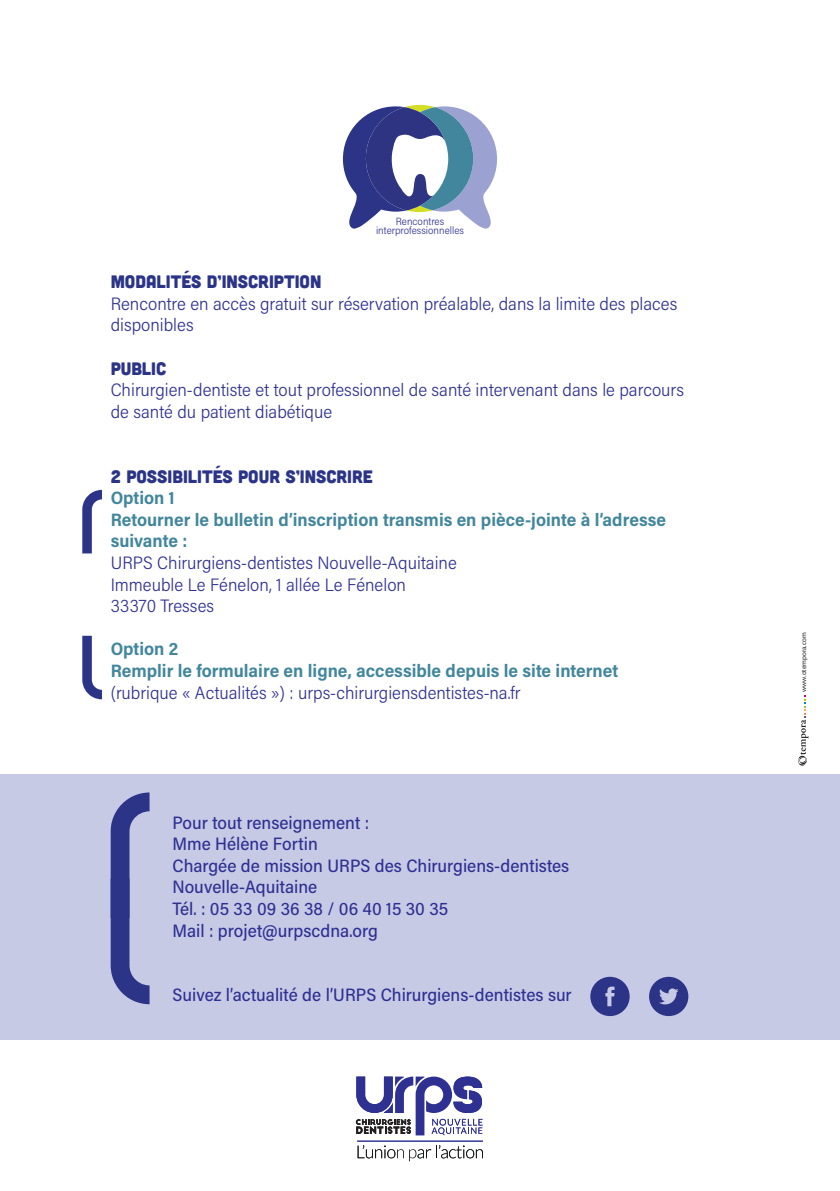
<style>
.page{position:relative;width:840px;height:1191px;background:#fff}
.page>*{position:absolute;margin:0;border:0;box-sizing:border-box;transform-origin:0 0}
.t1{font:300 18px/21.6px "Acumin Pro Semi Cond";color:#2e3092}
.t2{font:500 18px/21.6px "Acumin Pro Semi Cond";color:#2e3092}
.t3{font:700 18px/21.6px "Acumin Pro Semi Cond";color:#41869c}
.t4{font:18px "Cubano";color:#2c3488}
.t5{font:300 10.4px/9.6px "Acumin Pro Semi Cond";color:#2e3092;text-align:center}
.t6{font:7px "Myriad Pro";color:#231f20}
</style>
<div class="page">
<hr style="left:839px;top:990px;width:1px;height:49px;background:#41869c">
<hr style="left:839px;top:774px;width:1px;height:216px;background:#d4de23">
<div style="left:0;top:774px;width:839px;height:265px;background:#c7cae5"></div>
<svg style="left:111px;top:792px;width:38px;height:212px"></svg>
<hr style="left:357px;top:1140px;width:125px;height:1px;background:#2e3092">
<svg style="left:357px;top:1145px;width:125px;height:16px"></svg>
<svg style="left:355px;top:1076px;width:127px;height:59px"></svg>
<svg style="left:590px;top:976px;width:39px;height:40px"></svg>
<svg style="left:649px;top:976px;width:39px;height:40px"></svg>
<svg style="left:342px;top:105px;width:155px;height:124px"></svg>
<svg style="left:82px;top:490px;width:20px;height:63px"></svg>
<svg style="left:82px;top:636px;width:20px;height:63px"></svg>
<svg style="left:798px;top:695px;width:10px;height:70px"></svg>
<p class="t5" style="left:376px;top:216px;width:89px">Rencontres interprofessionnelles</p>
<p class="t4" style="left:111px;top:270px;width:212px">MODALITÉS D’INSCRIPTION</p>
<p class="t1" style="left:111px;top:292px;width:568px">Rencontre en accès gratuit sur réservation préalable, dans la limite des places disponibles</p>
<p class="t4" style="left:111px;top:356px;width:57px">PUBLIC</p>
<p class="t1" style="left:111px;top:378px;width:574px">Chirurgien-dentiste et tout professionnel de santé intervenant dans le parcours de santé du patient diabétique</p>
<p class="t4" style="left:111px;top:464px;width:263px">2 POSSIBILITÉS POUR S’INSCRIRE</p>
<p class="t3" style="left:111px;top:486px;width:556px">Option 1<br>Retourner le bulletin d’inscription transmis en pièce-jointe à l’adresse suivante :</p>
<p class="t1" style="left:111px;top:551px;width:347px">URPS Chirurgiens-dentistes Nouvelle-Aquitaine<br>Immeuble Le Fénelon, 1 allée Le Fénelon<br>33370 Tresses</p>
<p class="t3" style="left:111px;top:637px;width:509px">Option 2<br>Remplir le formulaire en ligne, accessible depuis le site internet</p>
<p class="t1" style="left:111px;top:681px;width:411px">(rubrique « Actualités ») : urps-chirurgiensdentistes-na.fr</p>
<p class="t2" style="left:172px;top:810px;width:398px">Pour tout renseignement :<br>Mme Hélène Fortin<br>Chargée de mission URPS des Chirurgiens-dentistes<br>Nouvelle-Aquitaine<br>Tél. : 05 33 09 36 38 / 06 40 15 30 35<br>Mail : projet@urpscdna.org</p>
<p class="t2" style="left:172px;top:983px;width:400px">Suivez l’actualité de l’URPS Chirurgiens-dentistes sur</p>
<p class="t6" style="left:799px;top:692px;width:61px;rotate:-90deg">www.otempora.com</p>
</div>
